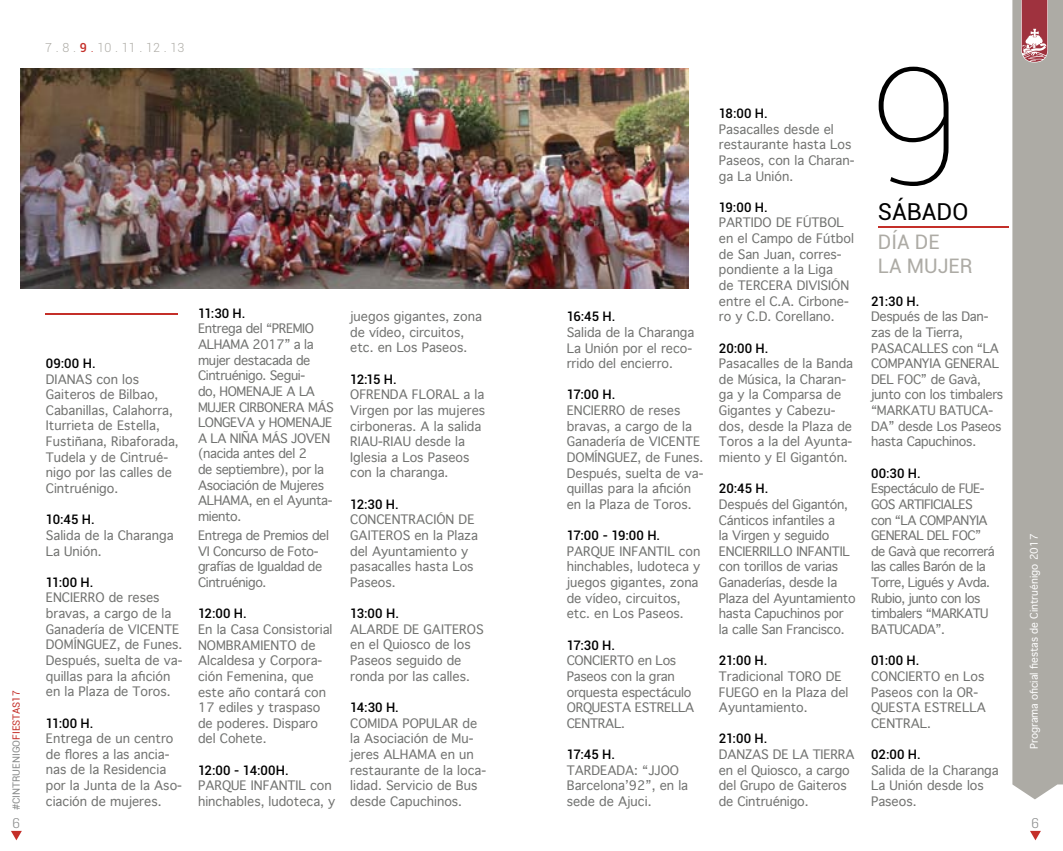
<style>
.page{position:relative;width:1063px;height:851px;background:#fff}
.page>*{position:absolute;margin:0;border:0;box-sizing:border-box;transform-origin:0 0}
.t1{font:100 163px "Roboto";color:#000}
.t2{font:23.38px "Roboto";color:#000}
.t3{font:20px/24px "Roboto";color:#adaba5}
.t4{font:300 13.75px "Flama";color:#898b8b}
.t5{font:500 13.12px "Roboto";letter-spacing:.01em;color:#000}
.t6{font:12.5px/15.6px "Geneva";color:#717270}
.t7{font:12.5px/15.6px "Geneva";letter-spacing:-.02em;color:#717270}
.t8{font:12.5px/15.6px "Geneva";letter-spacing:-.03em;color:#717270}
.t9{font:12.5px/15.6px "Geneva";letter-spacing:-.04em;color:#717270}
.t10{font:300 12.5px "Roboto";color:#adaba5}
.t11{font:10px "Geneva";color:#fff}
.t12{font:10px "Roboto";color:#898b8b}
.s1{font-weight:500;color:#c42f29}
.s2{color:#c42f29}
</style>
<div class="page">
<svg style="left:1012px;top:0;width:51px;height:799px;background:#afada8"></svg>
<svg style="left:1021px;top:0;width:27px;height:62px;background:#b6676f"></svg>
<svg style="left:11px;top:830px;width:11px;height:10px"></svg>
<svg style="left:1030px;top:830px;width:11px;height:10px"></svg>
<img style="left:20px;top:68px;width:669px;height:220px">
<hr style="left:46px;top:314px;width:132px;height:1px;background:#c42f29">
<hr style="left:878px;top:226px;width:130px;height:1px;background:#c42f29">
<p class="t10" style="left:45px;top:39px;width:141px">7 . 8 . <span class="s1">9</span> <span class="s2">.</span> 10 . 11 . 12 . 13</p>
<h1 class="t1" style="left:871px;top:13px;width:91px">9</h1>
<p class="t5" style="left:719px;top:104px;width:50px">18:00 H.</p>
<p class="t6" style="left:719px;top:121px;width:137px">Pasacalles desde el restaurante hasta Los<br>Paseos, con la Charan&shy;ga La Unión.</p>
<p class="t5" style="left:719px;top:198px;width:50px">19:00 H.</p>
<p class="t6" style="left:719px;top:215px;width:137px">PARTIDO DE FÚTBOL en el Campo de Fútbol de San Juan, corres&shy;pondiente a la Liga<br>de TERCERA DIVISIÓN entre el C.A. Cirbone&shy;ro y C.D. Corellano.</p>
<p class="t5" style="left:719px;top:338px;width:51px">20:00 H.</p>
<p class="t6" style="left:719px;top:355px;width:136px">Pasacalles de la Banda de Música, la Charan&shy;ga y la Comparsa de<br>Gigantes y Cabezu&shy;dos, desde la Plaza de<br>Toros a la del Ayunta&shy;miento y El Gigantón.</p>
<p class="t5" style="left:719px;top:479px;width:51px">20:45 H.</p>
<p class="t7" style="left:719px;top:496px;width:138px">Después del Gigantón,<br>Cánticos infantiles a<br>la Virgen y seguido<br>ENCIERRILLO INFANTIL con torillos de varias<br>Ganaderías, desde la<br>Plaza del Ayuntamiento hasta Capuchinos por la calle San Francisco.</p>
<p class="t5" style="left:719px;top:651px;width:50px">21:00 H.</p>
<p class="t6" style="left:719px;top:668px;width:131px">Tradicional TORO DE<br>FUEGO en la Plaza del<br>Ayuntamiento.</p>
<p class="t5" style="left:719px;top:729px;width:50px">21:00 H.</p>
<p class="t6" style="left:719px;top:746px;width:137px">DANZAS DE LA TIERRA en el Quiosco, a cargo del Grupo de Gaiteros de Cintruénigo.</p>
<h2 class="t2" style="left:878px;top:195px;width:92px">sÁbADO</h2>
<h3 class="t3" style="left:878px;top:229px;width:96px">DÍA DE<br>LA MUJER</h3>
<p class="t5" style="left:871px;top:291px;width:50px">21:30 H.</p>
<p class="t7" style="left:871px;top:308px;width:134px">Después de las Dan&shy;zas de la Tierra,<br>PASACALLES con “LA<br>COMPANYIA GENERAL<br>DEL FOC” de Gavà, junto con los timbalers “MARKATU BATUCA-<br>DA” desde Los Paseos hasta Capuchinos.</p>
<p class="t5" style="left:871px;top:463px;width:51px">00:30 H.</p>
<p class="t9" style="left:871px;top:480px;width:125px">Espectáculo de FUE-<br>GOS ARTIFICIALES con “LA COMPANYIA<br>GENERAL DEL FOC” de Gavà que recorrerá las calles Barón de la<br>Torre, Ligués y Avda.<br>Rubio, junto con los timbalers “MARKATU<br>BATUCADA”.</p>
<p class="t5" style="left:871px;top:651px;width:50px">01:00 H.</p>
<p class="t6" style="left:871px;top:668px;width:116px">CONCIERTO en Los<br>Paseos con la OR-<br>QUESTA ESTRELLA<br>CENTRAL.</p>
<p class="t5" style="left:871px;top:745px;width:51px">02:00 H.</p>
<p class="t6" style="left:871px;top:762px;width:129px">Salida de la Charanga<br>La Unión desde los<br>Paseos.</p>
<p class="t5" style="left:198px;top:304px;width:49px">11:30 H.</p>
<p class="t8" style="left:198px;top:320px;width:137px">Entrega del “PREMIO<br>ALHAMA 2017” a la mujer destacada de<br>Cintruénigo. Segui-<br>do, HOMENAJE A LA<br>MUJER CIRBONERA MÁS<br>LONGEVA y HOMENAJE<br>A LA NIÑA MÁS JOVEN (nacida antes del 2<br>de septiembre), por la<br>Asociación de Mujeres<br>ALHAMA, en el Ayunta&shy;miento.</p>
<p class="t8" style="left:198px;top:527px;width:132px">Entrega de Premios del<br>VI Concurso de Foto&shy;grafías de Igualdad de<br>Cintruénigo.</p>
<p class="t5" style="left:198px;top:604px;width:50px">12:00 H.</p>
<p class="t6" style="left:198px;top:621px;width:136px">En la Casa Consistorial<br>NOMBRAMIENTO de<br>Alcaldesa y Corpora&shy;ción Femenina, que este año contará con<br>17 ediles y traspaso de poderes. Disparo del Cohete.</p>
<p class="t5" style="left:198px;top:760px;width:92px">12:00 - 14:00H.</p>
<p class="t6" style="left:198px;top:777px;width:139px">PARQUE INFANTIL con hinchables, ludoteca, y</p>
<p class="t6" style="left:350px;top:308px;width:133px">juegos gigantes, zona de vídeo, circuitos, etc. en Los Paseos.</p>
<p class="t5" style="left:350px;top:369px;width:48px">12:15 H.</p>
<p class="t6" style="left:350px;top:386px;width:137px">OFRENDA FLORAL a la<br>Virgen por las mujeres cirboneras. A la salida<br>RIAU-RIAU desde la<br>Iglesia a Los Paseos con la charanga.</p>
<p class="t5" style="left:350px;top:494px;width:50px">12:30 H.</p>
<p class="t6" style="left:350px;top:511px;width:129px">CONCENTRACIÓN DE<br>GAITEROS en la Plaza del Ayuntamiento y pasacalles hasta Los<br>Paseos.</p>
<p class="t5" style="left:350px;top:604px;width:50px">13:00 H.</p>
<p class="t6" style="left:350px;top:621px;width:135px">ALARDE DE GAITEROS en el Quiosco de los<br>Paseos seguido de ronda por las calles.</p>
<p class="t5" style="left:350px;top:698px;width:50px">14:30 H.</p>
<p class="t6" style="left:350px;top:714px;width:137px">COMIDA POPULAR de la Asociación de Mu&shy;jeres ALHAMA en un restaurante de la loca&shy;lidad. Servicio de Bus desde Capuchinos.</p>
<p class="t5" style="left:567px;top:307px;width:50px">16:45 H.</p>
<p class="t6" style="left:567px;top:324px;width:129px">Salida de la Charanga<br>La Unión por el reco&shy;rrido del encierro.</p>
<p class="t5" style="left:567px;top:385px;width:50px">17:00 H.</p>
<p class="t6" style="left:567px;top:402px;width:138px">ENCIERRO de reses bravas, a cargo de la<br>Ganadería de VICENTE<br>DOMÍNGUEZ, de Funes.<br>Después, suelta de va&shy;quillas para la afición en la Plaza de Toros.</p>
<p class="t5" style="left:567px;top:526px;width:95px">17:00 - 19:00 H.</p>
<p class="t6" style="left:567px;top:543px;width:135px">PARQUE INFANTIL con hinchables, ludoteca y juegos gigantes, zona de vídeo, circuitos, etc. en Los Paseos.</p>
<p class="t5" style="left:567px;top:635px;width:50px">17:30 H.</p>
<p class="t7" style="left:567px;top:652px;width:129px">CONCIERTO en Los<br>Paseos con la gran orquesta espectáculo<br>ORQUESTA ESTRELLA<br>CENTRAL.</p>
<p class="t5" style="left:567px;top:745px;width:50px">17:45 H.</p>
<p class="t6" style="left:567px;top:762px;width:123px">TARDEADA: “JJOO<br>Barcelona’92”, en la sede de Ajuci.</p>
<p class="t5" style="left:46px;top:354px;width:51px">09:00 H.</p>
<p class="t6" style="left:46px;top:371px;width:134px">DIANAS con los<br>Gaiteros de Bilbao,<br>Cabanillas, Calahorra,<br>Iturrieta de Estella,<br>Fustiñana, Ribaforada,<br>Tudela y de Cintrué&shy;nigo por las calles de<br>Cintruénigo.</p>
<p class="t5" style="left:46px;top:510px;width:50px">10:45 H.</p>
<p class="t6" style="left:46px;top:527px;width:129px">Salida de la Charanga<br>La Unión.</p>
<p class="t5" style="left:46px;top:573px;width:49px">11:00 H.</p>
<p class="t6" style="left:46px;top:589px;width:138px">ENCIERRO de reses bravas, a cargo de la<br>Ganadería de VICENTE<br>DOMÍNGUEZ, de Funes.<br>Después, suelta de va&shy;quillas para la afición en la Plaza de Toros.</p>
<p class="t5" style="left:46px;top:713px;width:49px">11:00 H.</p>
<p class="t6" style="left:46px;top:730px;width:138px">Entrega de un centro de flores a las ancia&shy;nas de la Residencia por la Junta de la Aso&shy;ciación de mujeres.</p>
<p class="t11" style="left:1025px;top:749px;width:217px;rotate:-90deg">Programa oficial fiestas de Cintruénigo 2017</p>
<p class="t12" style="left:9px;top:810px;width:121px;rotate:-90deg">#cintruenigo<span class="s2">fiestas17</span></p>
<p class="t4" style="left:13px;top:813px;width:9px">6</p>
<p class="t4" style="left:1032px;top:813px;width:9px">6</p>
</div>
